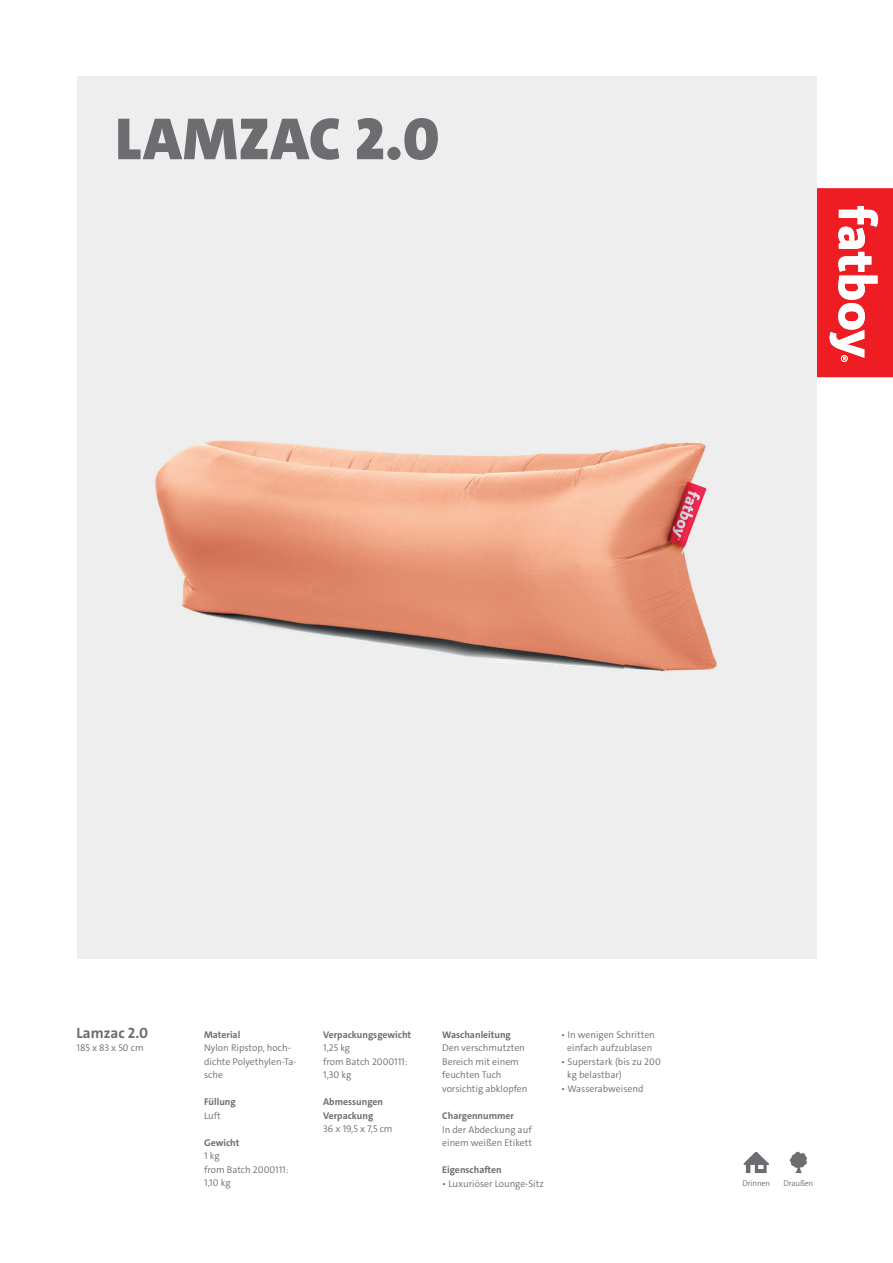
<style>
.page{position:relative;width:893px;height:1263px;background:#fff}
.page>*{position:absolute;margin:0;border:0;box-sizing:border-box;transform-origin:0 0}
.t1{font:900 60px "The Sans C4 s";letter-spacing:.01em;color:#6c6d70}
.t2{font:700 15px "The Sans C4 s";color:#6c6d70}
.t3{font:300 9.75px/13.5px "The Sans C4 s";color:#6c6d70}
.t4{font:700 9.75px/13.5px "The Sans C4 s";color:#6c6d70}
.t5{font:300 8.25px "The Sans C4 s";letter-spacing:-.015em;color:#6c6d70}
</style>
<div class="page">
<svg style="left:816px;top:188px;width:77px;height:189px"></svg>
<div style="left:77px;top:77px;width:739px;height:882px;background:#eeeeef"></div>
<img style="left:155px;top:440px;width:562px;height:232px">
<svg style="left:790px;top:1152px;width:17px;height:21px"></svg>
<svg style="left:743px;top:1151px;width:26px;height:22px"></svg>
<h1 class="t1" style="left:115px;top:100px;width:326px">LAMZAC 2.0</h1>
<h2 class="t2" style="left:77px;top:1023px;width:73px">Lamzac 2.0</h2>
<p class="t3" style="left:77px;top:1041px;width:69px">185 x 83 x 50 cm</p>
<p class="t4" style="left:204px;top:1028px;width:38px">Material</p>
<p class="t3" style="left:204px;top:1041px;width:94px">Nylon Ripstop, hoch&shy;dichte Polyethylen-Ta&shy;sche</p>
<p class="t4" style="left:204px;top:1095px;width:33px">Füllung</p>
<p class="t3" style="left:204px;top:1109px;width:18px">Luft</p>
<p class="t4" style="left:204px;top:1136px;width:37px">Gewicht</p>
<p class="t3" style="left:204px;top:1149px;width:86px">1 kg<br>from Batch 2000111:<br>1,10 kg</p>
<p class="t4" style="left:323px;top:1028px;width:89px">Verpackungsgewicht</p>
<p class="t3" style="left:323px;top:1041px;width:86px">1,25 kg<br>from Batch 2000111:<br>1,30 kg</p>
<p class="t4" style="left:323px;top:1095px;width:62px">Abmessungen<br>Verpackung</p>
<p class="t3" style="left:323px;top:1122px;width:71px">36 x 19,5 x 7,5 cm</p>
<p class="t4" style="left:442px;top:1028px;width:70px">Waschanleitung</p>
<p class="t3" style="left:442px;top:1041px;width:87px">Den verschmutzten<br>Bereich mit einem feuchten Tuch vorsichtig abklopfen</p>
<p class="t4" style="left:442px;top:1109px;width:73px">Chargennummer</p>
<p class="t3" style="left:442px;top:1122px;width:91px">In der Abdeckung auf einem weißen Etikett</p>
<p class="t4" style="left:442px;top:1163px;width:61px">Eigenschaften</p>
<p class="t3" style="left:442px;top:1176px;width:103px">• Luxuriöser Lounge-Sitz</p>
<p class="t3" style="left:561px;top:1028px;width:95px;text-align:center">• In wenigen Schritten einfach aufzublasen</p>
<p class="t3" style="left:567px;top:1055px;width:95px;text-indent:-6px">• Superstark (bis zu 200 kg belastbar)</p>
<p class="t3" style="left:561px;top:1082px;width:84px">• Wasserabweisend</p>
<p class="t5" style="left:742px;top:1178px;width:29px">Drinnen</p>
<p class="t5" style="left:784px;top:1178px;width:31px">Draußen</p>
</div>
